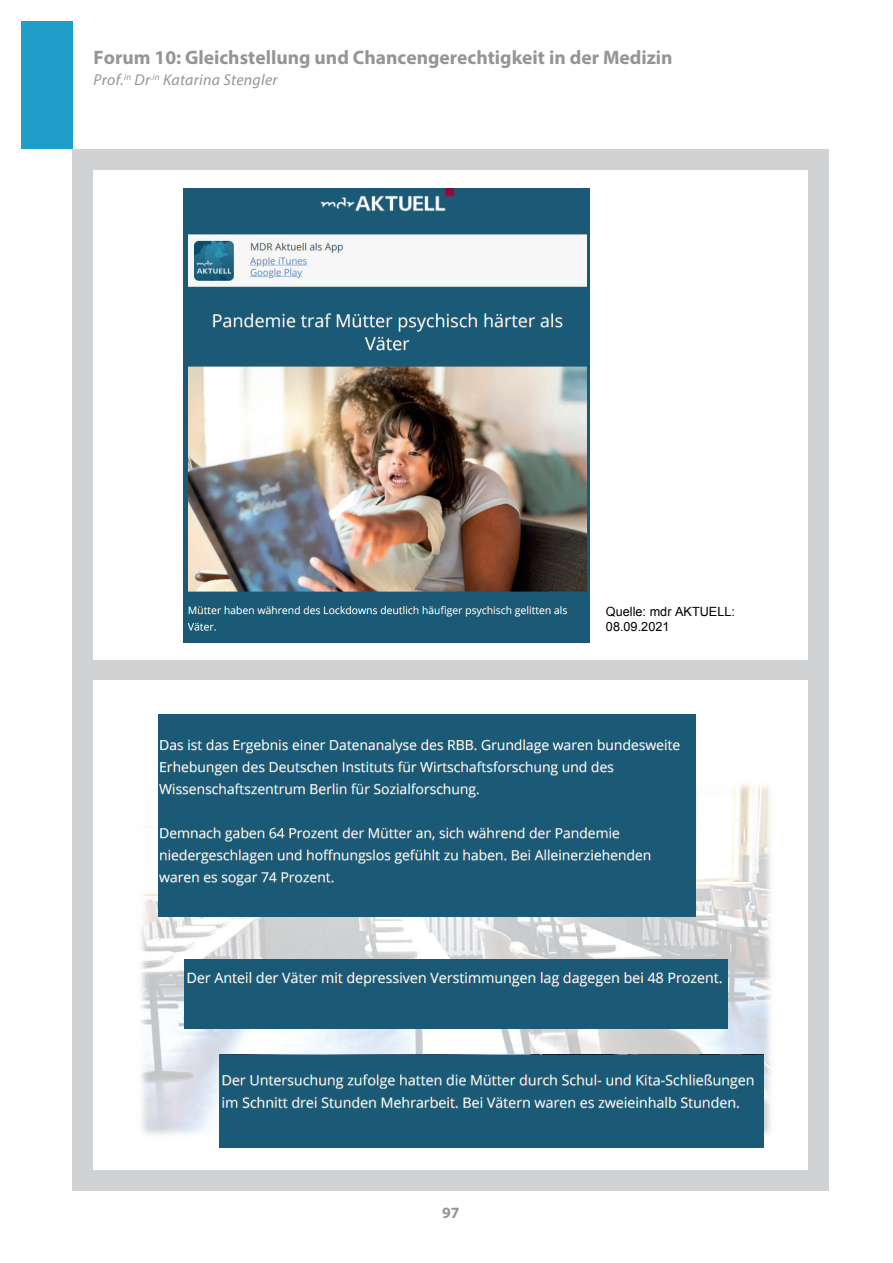
<style>
.page{position:relative;width:893px;height:1263px;background:#fff}
.page>*{position:absolute;margin:0;border:0;box-sizing:border-box;transform-origin:0 0}
.A-Titel{font:700 19.5px "Myriad Pro";color:#939598}
.A-AutorIn{font:italic 15.75px "Myriad Pro";letter-spacing:.02em;color:#939598}
.t1{font:700 15.75px "Myriad Pro";color:#939598}
.t2{font:12.75px/15.1px "Arial";color:#000002}
</style>
<div class="page">
<div style="left:21px;top:21px;width:51px;height:128px;background:#1f9ec9"></div>
<div style="left:72px;top:149px;width:757px;height:1042px;background:#d1d2d4"></div>
<div style="left:94px;top:680px;width:714px;height:489px;background:#fff"></div>
<img style="left:141px;top:780px;width:630px;height:359px">
<img style="left:158px;top:714px;width:537px;height:202px">
<img style="left:184px;top:959px;width:543px;height:70px">
<img style="left:220px;top:1054px;width:544px;height:94px">
<div style="left:94px;top:170px;width:714px;height:489px;background:#fff"></div>
<img style="left:184px;top:189px;width:405px;height:453px">
<p class="A-Titel" style="left:94px;top:44px;width:581px">Forum 10: Gleichstellung und Chancengerechtigkeit in der Medizin</p>
<p class="A-AutorIn" style="left:94px;top:70px;width:185px">Prof.<sup>in</sup> Dr<sup>.in</sup> Katarina Stengler</p>
<p class="t2" style="left:606px;top:604px;width:131px">Quelle: mdr AKTUELL:<br>08.09.2021</p>
<p class="t1" style="left:442px;top:1203px;width:19px">97</p>
</div>
